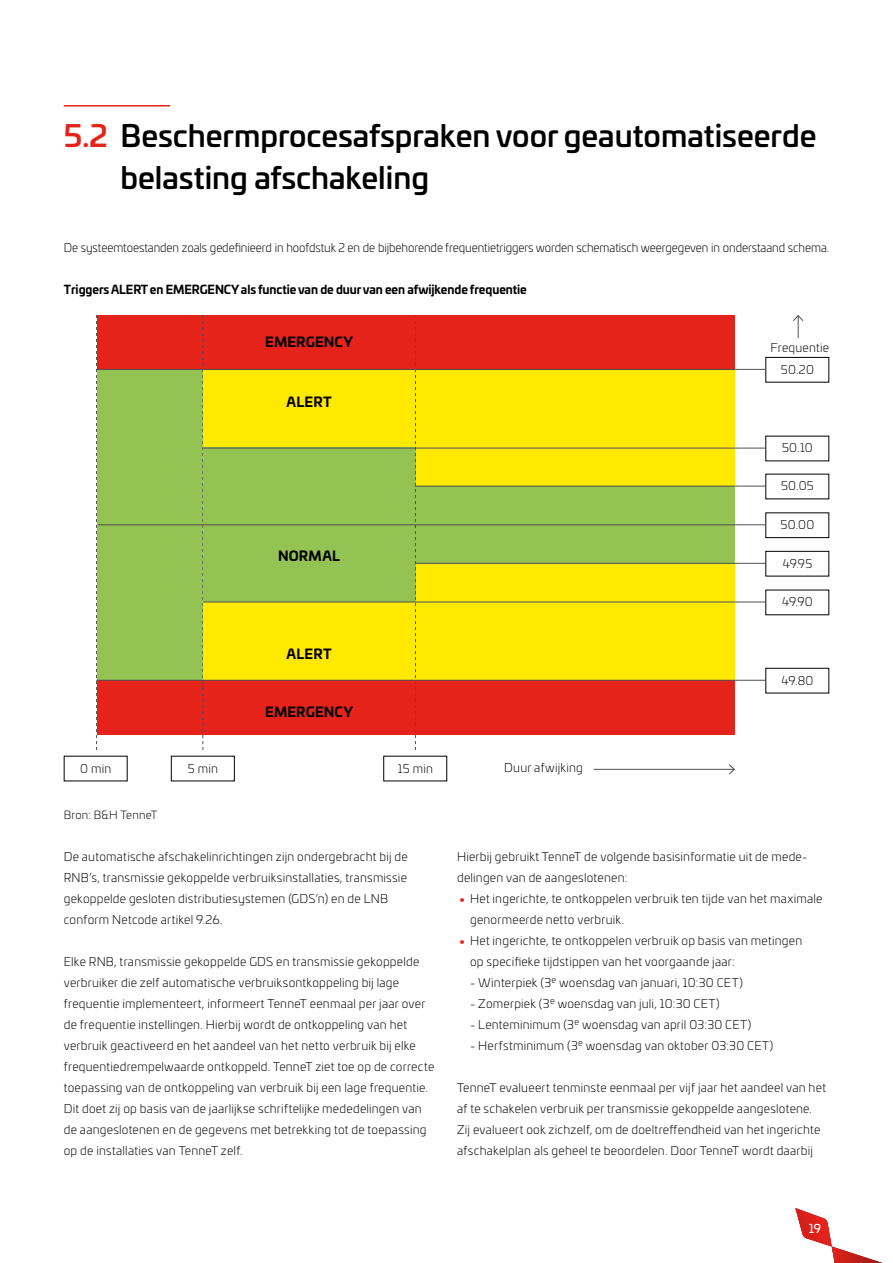
<style>
.page{position:relative;width:893px;height:1263px;background:#fff}
.page>*{position:absolute;margin:0;border:0;box-sizing:border-box;transform-origin:0 0}
.t1{font:500 30px/42px "Univia Pro";color:#000}
.t2{font:700 13.5px "Univia Pro";letter-spacing:.01em;color:#000}
.t3{font:300 12px/21px "Univia Pro";letter-spacing:.015em;color:#000}
.t4{font:300 12px "Univia Pro";letter-spacing:-.005em;color:#000;scale:.96 1}
.t5{font:700 12px "Univia Pro";letter-spacing:-.005em;color:#000;scale:.96 1}
.t6{font:12px "Univia Pro";color:#fff}
.t7{font:300 11.25px "Univia Pro";letter-spacing:.02em;color:#000}
.s1{color:#e5231b}
.s2{font-size:18px;color:#e5231b}
</style>
<div class="page">
<hr style="left:64px;top:105px;width:106px;height:1px;background:#e5231b">
<svg style="left:96px;top:315px;width:1px;height:435px"></svg>
<hr style="left:594px;top:769px;width:140px;height:1px;background:#515150">
<svg style="left:728px;top:764px;width:7px;height:11px"></svg>
<svg style="left:793px;top:315px;width:11px;height:23px"></svg>
<div style="left:765px;top:668px;width:64px;height:25px;border:1px solid #000"></div>
<div style="left:97px;top:357px;width:106px;height:378px;background:#94c353"></div>
<div style="left:97px;top:680px;width:638px;height:55px;background:#e5231b"></div>
<div style="left:97px;top:315px;width:638px;height:55px;background:#e5231b"></div>
<svg style="left:202px;top:315px;width:1px;height:435px"></svg>
<div style="left:203px;top:370px;width:532px;height:77px;background:#ffe900"></div>
<div style="left:203px;top:447px;width:532px;height:78px;background:#ffe900"></div>
<div style="left:203px;top:525px;width:532px;height:77px;background:#ffe900"></div>
<div style="left:203px;top:486px;width:532px;height:78px;background:#94c353"></div>
<div style="left:203px;top:447px;width:213px;height:155px;background:#94c353"></div>
<div style="left:203px;top:602px;width:532px;height:78px;background:#ffe900"></div>
<svg style="left:415px;top:315px;width:1px;height:435px"></svg>
<hr style="left:96px;top:680px;width:669px;height:1px;background:#515150">
<hr style="left:203px;top:602px;width:562px;height:1px;background:#515150">
<div style="left:765px;top:551px;width:64px;height:25px;border:1px solid #000"></div>
<hr style="left:415px;top:563px;width:350px;height:1px;background:#515150">
<div style="left:765px;top:512px;width:64px;height:26px;border:1px solid #000"></div>
<hr style="left:98px;top:524px;width:667px;height:1px;background:#515150">
<hr style="left:415px;top:486px;width:350px;height:1px;background:#515150">
<hr style="left:203px;top:448px;width:562px;height:1px;background:#515150">
<div style="left:765px;top:357px;width:64px;height:26px;border:1px solid #000"></div>
<hr style="left:96px;top:369px;width:669px;height:1px;background:#515150">
<svg style="left:795px;top:1208px;width:87px;height:55px"></svg>
<h1 class="t1" style="left:121px;top:113px;width:697px;text-indent:-57px"><span class="s1">5.2</span> Beschermprocesafspraken voor geautomatiseerde belasting afschakeling</h1>
<p class="t4" style="left:64px;top:239px;width:799px">De systeemtoestanden zoals gedefinieerd in hoofdstuk 2 en de bijbehorende frequentietriggers worden schematisch weergegeven in onderstaand schema.</p>
<p class="t5" style="left:64px;top:280px;width:484px">Triggers ALERT en EMERGENCY als functie van de duur van een afwijkende frequentie</p>
<p class="t2" style="left:265px;top:331px;width:90px">EMERGENCY</p>
<p class="t2" style="left:287px;top:391px;width:47px">ALERT</p>
<p class="t2" style="left:278px;top:545px;width:64px">NORMAL</p>
<p class="t2" style="left:287px;top:643px;width:47px">ALERT</p>
<p class="t3" style="left:80px;top:757px;width:32px">0 min</p>
<p class="t3" style="left:188px;top:757px;width:31px">5 min</p>
<p class="t7" style="left:64px;top:807px;width:95px">Bron: B&amp;H TenneT</p>
<p class="t2" style="left:265px;top:701px;width:90px">EMERGENCY</p>
<p class="t3" style="left:398px;top:757px;width:37px">15 min</p>
<p class="t3" style="left:64px;top:846px;width:345px">De automatische afschakelinrichtingen zijn ondergebracht bij de RNB’s, transmissie gekoppelde verbruiksinstallaties, transmissie gekoppelde gesloten distributiesystemen (GDS’n) en de LNB conform Netcode artikel 9.26.</p>
<p class="t3" style="left:64px;top:951px;width:372px">Elke RNB, transmissie gekoppelde GDS en transmissie gekoppelde verbruiker die zelf automatische verbruiksontkoppeling bij lage frequentie implementeert, informeert TenneT eenmaal per jaar over de frequentie instellingen. Hierbij wordt de ontkoppeling van het verbruik geactiveerd en het aandeel van het netto verbruik bij elke frequentiedrempelwaarde ontkoppeld. TenneT ziet toe op de correcte toepassing van de ontkoppeling van verbruik bij een lage frequentie.<br>Dit doet zij op basis van de jaarlijkse schriftelijke mededelingen van de aangeslotenen en de gegevens met betrekking tot de toepassing op de installaties van TenneT zelf.</p>
<p class="t3" style="left:771px;top:336px;width:60px">Frequentie</p>
<p class="t3" style="left:781px;top:358px;width:34px">50.20</p>
<p class="t3" style="left:782px;top:437px;width:32px">50.10</p>
<p class="t3" style="left:781px;top:475px;width:34px">50.05</p>
<p class="t3" style="left:781px;top:514px;width:35px">50.00</p>
<p class="t3" style="left:783px;top:552px;width:31px">49.95</p>
<p class="t3" style="left:782px;top:591px;width:32px">49.90</p>
<p class="t3" style="left:504px;top:757px;width:80px">Duur afwijking</p>
<p class="t3" style="left:781px;top:669px;width:34px">49.80</p>
<p class="t3" style="left:457px;top:846px;width:352px">Hierbij gebruikt TenneT de volgende basisinformatie uit de mede&shy;delingen van de aangeslotenen:</p>
<p class="t3" style="left:470px;top:888px;width:354px;text-indent:-13px"><span class="s2">•</span> Het ingerichte, te ontkoppelen verbruik ten tijde van het maximale genormeerde netto verbruik.</p>
<p class="t3" style="left:470px;top:930px;width:334px;text-indent:-13px"><span class="s2">•</span> Het ingerichte, te ontkoppelen verbruik op basis van metingen op specifieke tijdstippen van het voorgaande jaar:</p>
<p class="t3" style="left:470px;top:972px;width:274px">- Winterpiek (3<sup>e</sup> woensdag van januari, 10:30 CET)</p>
<p class="t3" style="left:470px;top:993px;width:251px">- Zomerpiek (3<sup>e</sup> woensdag van juli, 10:30 CET)</p>
<p class="t3" style="left:470px;top:1014px;width:283px">- Lenteminimum (3<sup>e</sup> woensdag van april 03:30 CET)</p>
<p class="t3" style="left:470px;top:1035px;width:305px">- Herfstminimum (3<sup>e</sup> woensdag van oktober 03:30 CET)</p>
<p class="t3" style="left:457px;top:1077px;width:370px">TenneT evalueert tenminste eenmaal per vijf jaar het aandeel van het af te schakelen verbruik per transmissie gekoppelde aangeslotene.<br>Zij evalueert ook zichzelf, om de doeltreffendheid van het ingerichte afschakelplan als geheel te beoordelen. Door TenneT wordt daarbij</p>
<p class="t6" style="left:809px;top:1219px;width:14px">19</p>
</div>
